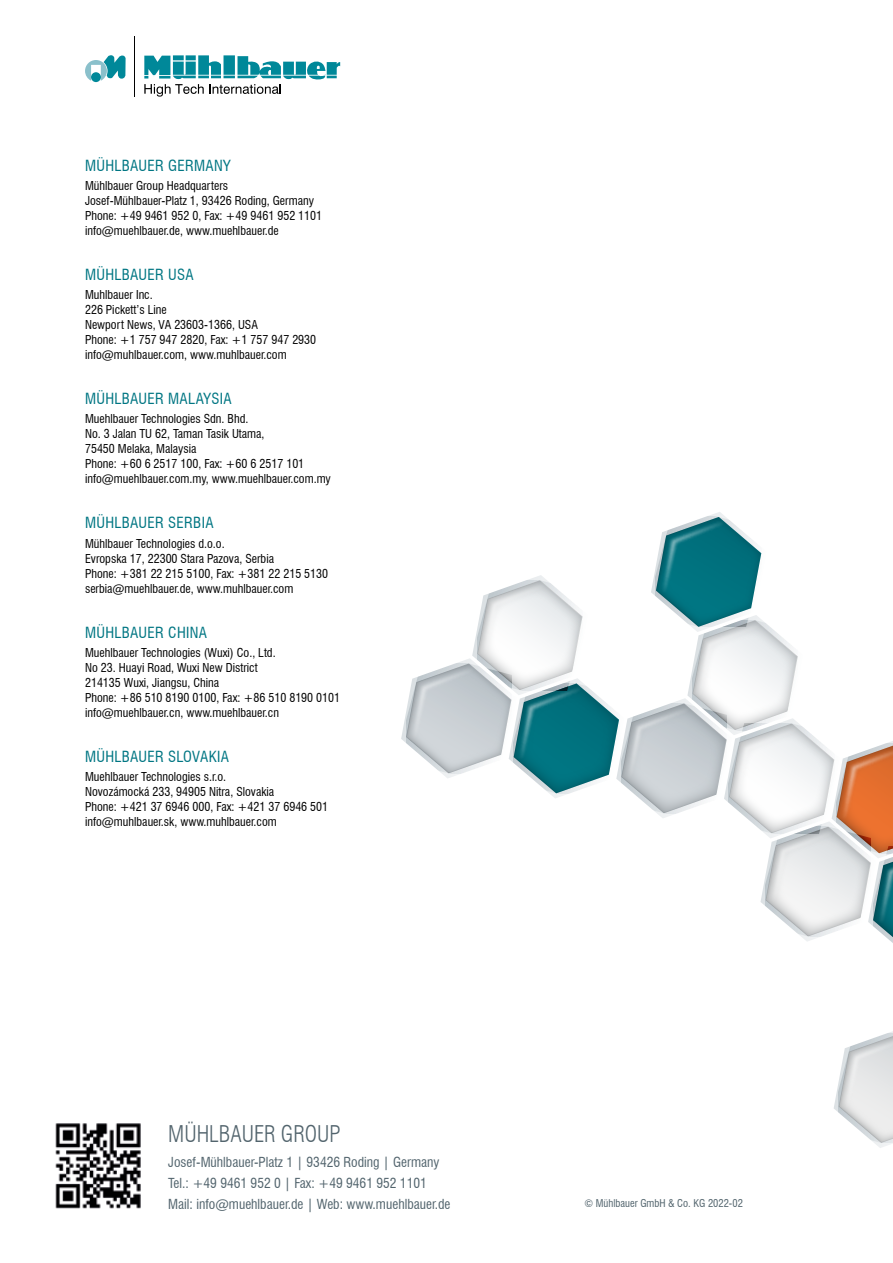
<style>
.page{position:relative;width:893px;height:1263px;background:#fff}
.page>*{position:absolute;margin:0;border:0;box-sizing:border-box;transform-origin:0 0}
.t1{font:300 condensed 22.5px "Swiss 721 BT";color:#52646d}
.t2{font:condensed 15px "Swiss 721 BT";letter-spacing:.02em;color:#007683}
.t3{font:condensed 13.5px/21px "Swiss 721 BT";color:#52646d}
.t4{font:condensed 12px/15px "Swiss 721 BT";color:#000}
.t5{font:condensed 10.5px "Swiss 721 BT";color:#52646d}
</style>
<div class="page">
<img style="left:55px;top:1123px;width:86px;height:86px">
<svg style="left:401px;top:575px;width:492px;height:368px"></svg>
<img style="left:599px;top:512px;width:180px;height:148px">
<img style="left:834px;top:1031px;width:59px;height:117px">
<svg style="left:85px;top:55px;width:41px;height:26px"></svg>
<div style="left:91px;top:72px;width:10px;height:10px;background:#089;border-radius:50%"></div>
<hr style="left:134px;top:36px;width:1px;height:61px;background:#000">
<svg style="left:144px;top:55px;width:196px;height:42px"></svg>
<p class="t2" style="left:85px;top:156px;width:147px">MÜHLBAUER GERMANY</p>
<p class="t4" style="left:85px;top:178px;width:239px">Mühlbauer Group Headquarters Josef-Mühlbauer-Platz 1, 93426 Roding, Germany Phone: +49 9461 952 0, Fax: +49 9461 952 1101 info@muehlbauer.de, www.muehlbauer.de</p>
<p class="t2" style="left:85px;top:265px;width:110px">MÜHLBAUER USA</p>
<p class="t4" style="left:85px;top:287px;width:233px">Muhlbauer Inc.<br>226 Pickett’s Line<br>Newport News, VA 23603-1366, USA<br>Phone: +1 757 947 2820, Fax: +1 757 947 2930 info@muhlbauer.com, www.muhlbauer.com</p>
<p class="t2" style="left:85px;top:390px;width:148px">MÜHLBAUER MALAYSIA</p>
<p class="t4" style="left:85px;top:412px;width:247px">Muehlbauer Technologies Sdn. Bhd.<br>No. 3 Jalan TU 62, Taman Tasik Utama,<br>75450 Melaka, Malaysia<br>Phone: +60 6 2517 100, Fax: +60 6 2517 101 info@muehlbauer.com.my, www.muehlbauer.com.my</p>
<p class="t2" style="left:85px;top:514px;width:130px">MÜHLBAUER SERBIA</p>
<p class="t4" style="left:85px;top:536px;width:245px">Mühlbauer Technologies d.o.o.<br>Evropska 17, 22300 Stara Pazova, Serbia<br>Phone: +381 22 215 5100, Fax: +381 22 215 5130 serbia@muehlbauer.de, www.muhlbauer.com</p>
<p class="t2" style="left:85px;top:623px;width:123px">MÜHLBAUER CHINA</p>
<p class="t4" style="left:85px;top:645px;width:257px">Muehlbauer Technologies (Wuxi) Co., Ltd.<br>No 23. Huayi Road, Wuxi New District<br>214135 Wuxi, Jiangsu, China<br>Phone: +86 510 8190 0100, Fax: +86 510 8190 0101 info@muehlbauer.cn, www.muehlbauer.cn</p>
<p class="t2" style="left:85px;top:747px;width:146px">MÜHLBAUER SLOVAKIA</p>
<p class="t4" style="left:85px;top:769px;width:245px">Muehlbauer Technologies s.r.o.<br>Novozámocká 233, 94905 Nitra, Slovakia<br>Phone: +421 37 6946 000, Fax: +421 37 6946 501 info@muhlbauer.sk, www.muhlbauer.com</p>
<h1 class="t1" style="left:168px;top:1120px;width:174px">MÜHLBAUER GROUP</h1>
<p class="t3" style="left:168px;top:1152px;width:284px">Josef-Mühlbauer-Platz 1 | 93426 Roding | Germany<br>Tel.: +49 9461 952 0 | Fax: +49 9461 952 1101<br>Mail: info@muehlbauer.de | Web: www.muehlbauer.de</p>
<p class="t5" style="left:584px;top:1197px;width:160px">© Mühlbauer GmbH &amp; Co. KG 2022-02</p>
</div>
